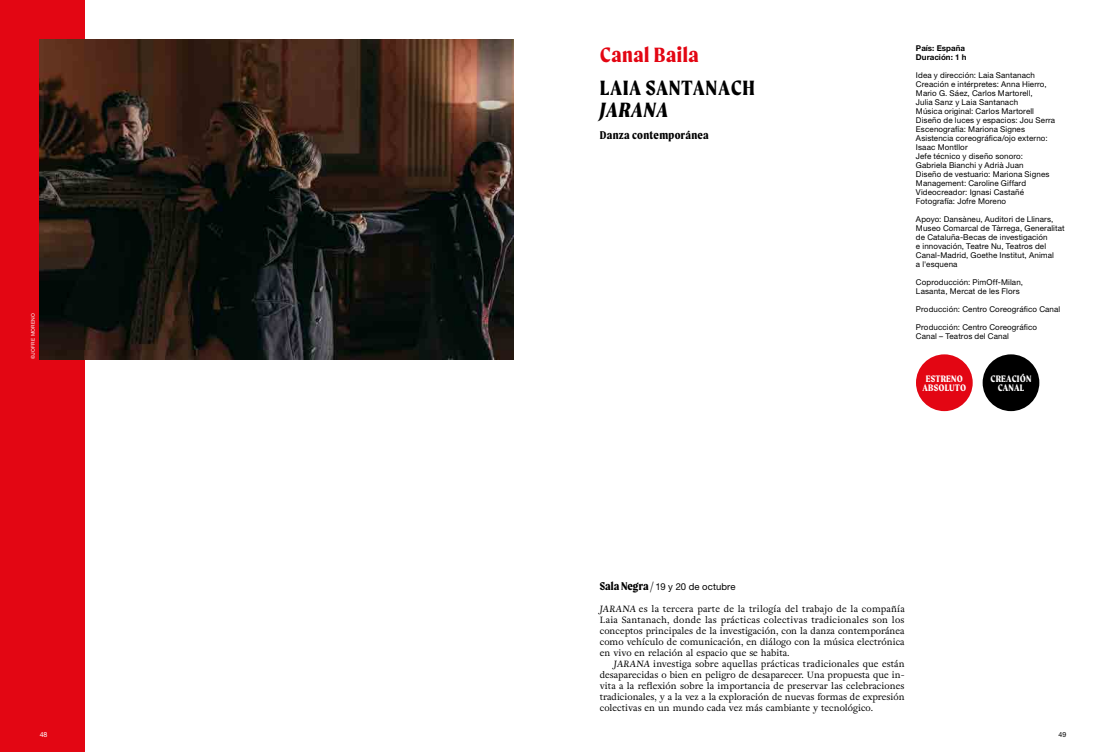
<style>
.page{position:relative;width:1106px;height:752px;background:#fff}
.page>*{position:absolute;margin:0;border:0;box-sizing:border-box;transform-origin:0 0}
.t1{font:700 22px "Moret";letter-spacing:.025em;color:#000}
.t2{font:700 22px "Moret";letter-spacing:.025em;color:#e30613}
.t3{font:italic 700 22px "Moret";letter-spacing:.025em;color:#000}
.t4{font:700 12px "Moret";letter-spacing:.025em;color:#000}
.t5{font:700 10px/9px "Moret";letter-spacing:.02em;color:#fff;text-align:center}
.t6{font:9.5px "Helvetica Neue LT Pro";letter-spacing:.005em;color:#000}
.t7{font:9px/11px "Adriane Text";color:#000;text-align:justify}
.t8{font:8px/9px "Helvetica Neue LT Pro";letter-spacing:.015em;color:#000}
.t9{font:700 8px/9px "Helvetica Neue LT Pro";color:#000}
.t10{font:7px "Helvetica Neue LT Pro";color:#fff}
.t11{font:7px "Helvetica Neue LT Pro";color:#000}
.t12{font:5px "Helvetica Neue LT Pro";letter-spacing:.045em;color:#fff}
.s1{font-family:"Moret";font-weight:700;font-size:12px}
.s2{font-style:italic}
</style>
<div class="page">
<div style="left:0;top:0;width:85px;height:751px;background:#e30613"></div>
<img style="left:40px;top:40px;width:473px;height:319px">
<div style="left:916px;top:354px;width:56px;height:57px;background:#e30613;border-radius:50%"></div>
<div style="left:982px;top:354px;width:57px;height:57px;background:#000;border-radius:50%"></div>
<p class="t12" style="left:30px;top:359px;width:47px;rotate:-90deg">©JOFRE MORENO</p>
<h1 class="t2" style="left:600px;top:42px;width:100px">Canal Baila</h1>
<h1 class="t1" style="left:600px;top:75px;width:157px">LAIA SANTANACH</h1>
<h1 class="t3" style="left:600px;top:97px;width:70px">JARANA</h1>
<h2 class="t4" style="left:600px;top:128px;width:110px">Danza contemporánea</h2>
<p class="t9" style="left:916px;top:43px;width:52px">País: España<br>Duración: 1 h</p>
<p class="t8" style="left:916px;top:70px;width:141px">Idea y dirección: Laia Santanach<br>Creación e intérpretes: Anna Hierro,<br>Mario G. Sáez, Carlos Martorell,<br>Julia Sanz y Laia Santanach<br>Música original: Carlos Martorell<br>Diseño de luces y espacios: Jou Serra<br>Escenografía: Mariona Signes<br>Asistencia coreográfica/ojo externo:<br>Isaac Montllor<br>Jefe técnico y diseño sonoro:<br>Gabriela Bianchi y Adrià Juan<br>Diseño de vestuario: Mariona Signes<br>Management: Caroline Giffard<br>Videocreador: Ignasi Castañé<br>Fotografía: Jofre Moreno</p>
<p class="t8" style="left:916px;top:214px;width:150px">Apoyo: Dansàneu, Auditori de Llinars, Museo Comarcal de Tàrrega, Generalitat de Cataluña-Becas de investigación<br>e innovación, Teatre Nu, Teatros del Canal-Madrid, Goethe Institut, Animal<br>a l'esquena</p>
<p class="t8" style="left:916px;top:277px;width:109px">Coproducción: PimOff-Milan,<br>Lasanta, Mercat de les Flors</p>
<p class="t8" style="left:916px;top:304px;width:146px">Producción: Centro Coreográfico Canal</p>
<p class="t8" style="left:916px;top:322px;width:123px">Producción: Centro Coreográfico<br>Canal – Teatros del Canal</p>
<p class="t5" style="left:922px;top:374px;width:45px">ESTRENO<br>ABSOLUTO</p>
<p class="t5" style="left:990px;top:374px;width:43px">CREACIÓN<br>CANAL</p>
<p class="t6" style="left:600px;top:581px;width:137px"><span class="s1">Sala Negra /</span> 19 y 20 de octubre</p>
<p class="t7" style="left:600px;top:603px;width:306px"><span class="s2">JARANA</span> es la tercera parte de la trilogía del trabajo de la compañía Laia Santanach, donde las prácticas colectivas tradicionales son los conceptos principales de la investigación, con la danza contemporánea como vehículo de comunicación, en diálogo con la música electrónica en vivo en relación al espacio que se habita.</p>
<p class="t7" style="left:600px;top:658px;width:306px;text-indent:14px"><span class="s2">JARANA</span> investiga sobre aquellas prácticas tradicionales que están desaparecidas o bien en peligro de desaparecer. Una propuesta que in&shy;vita a la reflexión sobre la importancia de preservar las celebraciones tradicionales, y a la vez a la exploración de nuevas formas de expresión colectivas en un mundo cada vez más cambiante y tecnológico.</p>
<p class="t10" style="left:40px;top:729px;width:9px">48</p>
<p class="t11" style="left:1058px;top:729px;width:9px">49</p>
</div>
